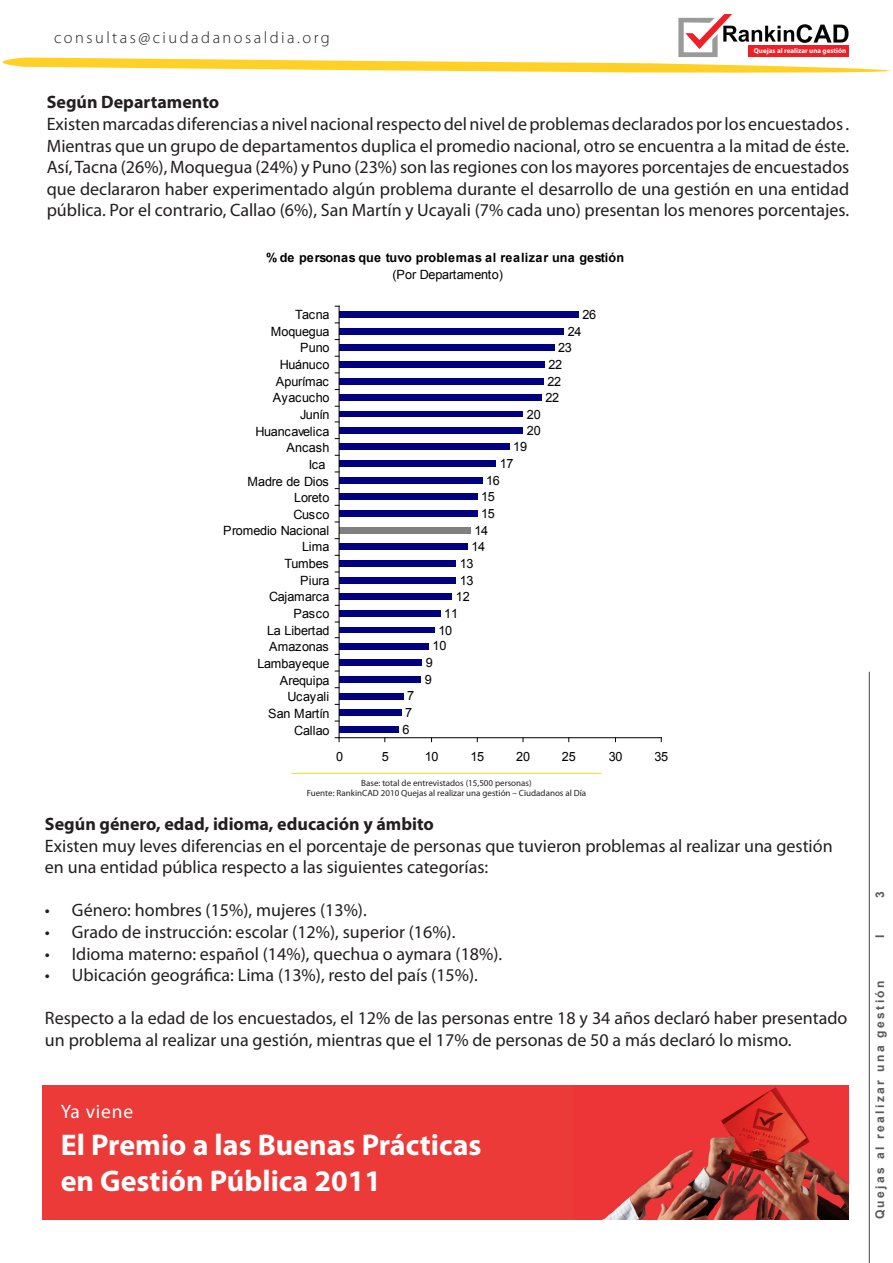
<style>
.page{position:relative;width:893px;height:1263px;background:#fff}
.page>*{position:absolute;margin:0;border:0;box-sizing:border-box;transform-origin:0 0}
.Opinión_bullets{font:700 30px/36px "Myriad Pro";color:#fff}
.Opinión_bullets-2{font:19.5px "Myriad Pro";letter-spacing:.04em;color:#fff}
.Cuerpo_de_texto{font:18px/21.6px "Myriad Pro";color:#231f20}
.Cuerpo_de_texto-2{font:700 18px "Myriad Pro";color:#231f20}
.Opinión_bullets-3{font:300 16.5px "Myriad Pro";letter-spacing:.15em;color:#231f20}
.t1{font:12.75px "Arial";letter-spacing:-.02em;color:#000}
.t2{font:700 12.75px/16.6px "Arial";letter-spacing:.005em;color:#000;text-align:center}
.t3{font:12.75px "Arial";letter-spacing:.025em;color:#000}
.t4{font:700 12px "Arial";letter-spacing:.2em;color:#59595c}
.mini_7p{font:9px "Myriad Pro";color:#231f20}
.Opinión_bullets-4{font:700 7.05px "Myriad Pro";color:#fff}
.s1{font-weight:400}
</style>
<div class="page">
<hr style="left:869px;top:672px;width:1px;height:591px;background:#59595c">
<svg style="left:2px;top:14px;width:888px;height:59px"></svg>
<div style="left:748px;top:45px;width:100px;height:12px;background:#ee2026"></div>
<hr style="left:291px;top:773px;width:311px;height:1px;background:#ffd126">
<div style="left:339px;top:726px;width:59px;height:7px;background:#000080"></div>
<div style="left:339px;top:709px;width:62px;height:7px;background:#000080"></div>
<div style="left:339px;top:693px;width:64px;height:6px;background:#000080"></div>
<div style="left:339px;top:676px;width:82px;height:7px;background:#000080"></div>
<div style="left:339px;top:659px;width:83px;height:7px;background:#000080"></div>
<div style="left:339px;top:643px;width:90px;height:6px;background:#000080"></div>
<div style="left:339px;top:627px;width:95px;height:6px;background:#000080"></div>
<div style="left:339px;top:610px;width:101px;height:7px;background:#000080"></div>
<div style="left:339px;top:593px;width:113px;height:7px;background:#000080"></div>
<div style="left:339px;top:577px;width:117px;height:7px;background:#000080"></div>
<div style="left:339px;top:560px;width:117px;height:7px;background:#000080"></div>
<div style="left:339px;top:543px;width:129px;height:7px;background:#000080"></div>
<div style="left:339px;top:527px;width:131px;height:7px;background:#808080"></div>
<div style="left:339px;top:510px;width:138px;height:7px;background:#000080"></div>
<div style="left:339px;top:493px;width:138px;height:7px;background:#000080"></div>
<div style="left:339px;top:477px;width:143px;height:7px;background:#000080"></div>
<div style="left:339px;top:460px;width:157px;height:7px;background:#000080"></div>
<div style="left:339px;top:443px;width:170px;height:7px;background:#000080"></div>
<div style="left:339px;top:427px;width:184px;height:7px;background:#000080"></div>
<div style="left:339px;top:411px;width:184px;height:6px;background:#000080"></div>
<div style="left:339px;top:394px;width:202px;height:7px;background:#000080"></div>
<div style="left:339px;top:378px;width:204px;height:7px;background:#000080"></div>
<div style="left:339px;top:361px;width:205px;height:7px;background:#000080"></div>
<div style="left:339px;top:344px;width:215px;height:7px;background:#000080"></div>
<div style="left:339px;top:328px;width:225px;height:7px;background:#000080"></div>
<div style="left:339px;top:311px;width:239px;height:7px;background:#000080"></div>
<hr style="left:339px;top:737px;width:322px;height:1px;background:#000">
<hr style="left:339px;top:306px;width:1px;height:432px;background:#000">
<svg style="left:335px;top:737px;width:5px;height:5px"></svg>
<div style="left:43px;top:1085px;width:806px;height:134px;background:#ec3a39"></div>
<img style="left:604px;top:1087px;width:244px;height:132px">
<p class="Opinión_bullets-3" style="left:54px;top:28px;width:277px">consultas@ciudadanosaldia.org</p>
<p class="Opinión_bullets-4" style="left:754px;top:46px;width:94px">Quejas al realizar una gestión</p>
<p class="Cuerpo_de_texto-2" style="left:47px;top:91px;width:174px">Según Departamento</p>
<p class="Cuerpo_de_texto" style="left:47px;top:113px;width:804px;text-align:justify">Existen marcadas diferencias a nivel nacional respecto del nivel de problemas declarados por los encuestados .<br>Mientras que un grupo de departamentos duplica el promedio nacional, otro se encuentra a la mitad de éste.<br>Así, Tacna (26%), Moquegua (24%) y Puno (23%) son las regiones con los mayores porcentajes de encuestados que declararon haber experimentado algún problema durante el desarrollo de una gestión en una entidad pública. Por el contrario, Callao (6%), San Martín y Ucayali (7% cada uno) presentan los menores porcentajes.</p>
<p class="t2" style="left:266px;top:250px;width:359px">% de personas que tuvo problemas al realizar una gestión <span class="s1">(Por Departamento)</span></p>
<p class="t1" style="left:295px;top:306px;width:36px">Tacna</p>
<p class="t1" style="left:582px;top:306px;width:15px">26</p>
<p class="t1" style="left:271px;top:323px;width:60px">Moquegua</p>
<p class="t1" style="left:568px;top:323px;width:15px">24</p>
<p class="t1" style="left:300px;top:339px;width:31px">Puno</p>
<p class="t1" style="left:558px;top:339px;width:15px">23</p>
<p class="t1" style="left:280px;top:356px;width:51px">Huánuco</p>
<p class="t1" style="left:548px;top:356px;width:15px">22</p>
<p class="t1" style="left:276px;top:373px;width:55px">Apurímac</p>
<p class="t1" style="left:547px;top:373px;width:15px">22</p>
<p class="t3" style="left:273px;top:389px;width:58px">Ayacucho</p>
<p class="t1" style="left:545px;top:389px;width:15px">22</p>
<p class="t1" style="left:300px;top:406px;width:31px">Junín</p>
<p class="t1" style="left:527px;top:406px;width:15px">20</p>
<p class="t1" style="left:255px;top:423px;width:76px">Huancavelica</p>
<p class="t1" style="left:527px;top:422px;width:15px">20</p>
<p class="t1" style="left:287px;top:439px;width:45px">Ancash</p>
<p class="t1" style="left:513px;top:438px;width:15px">19</p>
<p class="t1" style="left:309px;top:456px;width:18px">Ica</p>
<p class="t1" style="left:500px;top:455px;width:15px">17</p>
<p class="t1" style="left:248px;top:473px;width:83px">Madre de Dios</p>
<p class="t1" style="left:486px;top:472px;width:15px">16</p>
<p class="t1" style="left:294px;top:489px;width:37px">Loreto</p>
<p class="t1" style="left:481px;top:489px;width:15px">15</p>
<p class="t1" style="left:293px;top:506px;width:38px">Cusco</p>
<p class="t1" style="left:481px;top:505px;width:15px">15</p>
<p class="t1" style="left:223px;top:522px;width:107px">Promedio Nacional</p>
<p class="t1" style="left:474px;top:522px;width:15px">14</p>
<p class="t1" style="left:302px;top:538px;width:29px">Lima</p>
<p class="t1" style="left:471px;top:539px;width:15px">14</p>
<p class="t1" style="left:285px;top:555px;width:46px">Tumbes</p>
<p class="t1" style="left:460px;top:555px;width:15px">13</p>
<p class="t1" style="left:300px;top:572px;width:31px">Piura</p>
<p class="t1" style="left:460px;top:572px;width:15px">13</p>
<p class="t1" style="left:269px;top:588px;width:62px">Cajamarca</p>
<p class="t1" style="left:456px;top:589px;width:15px">12</p>
<p class="t1" style="left:293px;top:605px;width:38px">Pasco</p>
<p class="t1" style="left:444px;top:605px;width:15px">11</p>
<p class="t1" style="left:267px;top:622px;width:64px">La Libertad</p>
<p class="t1" style="left:438px;top:622px;width:15px">10</p>
<p class="t1" style="left:269px;top:639px;width:61px">Amazonas</p>
<p class="t1" style="left:432px;top:638px;width:15px">10</p>
<p class="t1" style="left:257px;top:655px;width:74px">Lambayeque</p>
<p class="t1" style="left:426px;top:654px;width:9px">9</p>
<p class="t1" style="left:280px;top:672px;width:51px">Arequipa</p>
<p class="t1" style="left:425px;top:671px;width:9px">9</p>
<p class="t1" style="left:287px;top:689px;width:43px">Ucayali</p>
<p class="t1" style="left:407px;top:688px;width:9px">7</p>
<p class="t1" style="left:268px;top:705px;width:63px">San Martín</p>
<p class="t1" style="left:405px;top:704px;width:9px">7</p>
<p class="t1" style="left:294px;top:722px;width:37px">Callao</p>
<p class="t1" style="left:402px;top:721px;width:9px">6</p>
<p class="t1" style="left:336px;top:748px;width:9px">0</p>
<p class="t1" style="left:382px;top:748px;width:9px">5</p>
<p class="t1" style="left:425px;top:748px;width:15px">10</p>
<p class="t1" style="left:470px;top:748px;width:15px">15</p>
<p class="t1" style="left:516px;top:748px;width:15px">20</p>
<p class="t1" style="left:562px;top:748px;width:15px">25</p>
<p class="t1" style="left:609px;top:748px;width:15px">30</p>
<p class="t1" style="left:654px;top:748px;width:15px">35</p>
<p class="mini_7p" style="left:361px;top:777px;width:172px">Base: total de entrevistados (15,500 personas)</p>
<p class="mini_7p" style="left:307px;top:788px;width:281px">Fuente: RankinCAD 2010 Quejas al realizar una gestión – Ciudadanos al Día</p>
<p class="Cuerpo_de_texto-2" style="left:45px;top:812px;width:390px">Según género, edad, idioma, educación y ámbito</p>
<p class="Cuerpo_de_texto" style="left:45px;top:834px;width:789px">Existen muy leves diferencias en el porcentaje de personas que tuvieron problemas al realizar una gestión en una entidad pública respecto a las siguientes categorías:</p>
<p class="Cuerpo_de_texto" style="left:45px;top:899px;width:323px">• Género: hombres (15%), mujeres (13%).</p>
<p class="Cuerpo_de_texto" style="left:45px;top:921px;width:412px">• Grado de instrucción: escolar (12%), superior (16%).</p>
<p class="Cuerpo_de_texto" style="left:45px;top:942px;width:459px">• Idioma materno: español (14%), quechua o aymara (18%).</p>
<p class="Cuerpo_de_texto" style="left:45px;top:964px;width:434px">• Ubicación geográfica: Lima (13%), resto del país (15%).</p>
<p class="Cuerpo_de_texto" style="left:45px;top:1007px;width:804px">Respecto a la edad de los encuestados, el 12% de las personas entre 18 y 34 años declaró haber presentado un problema al realizar una gestión, mientras que el 17% de personas de 50 a más declaró lo mismo.</p>
<p class="Opinión_bullets-2" style="left:61px;top:1099px;width:74px">Ya viene</p>
<p class="Opinión_bullets" style="left:61px;top:1126px;width:422px">El Premio a las Buenas Prácticas en Gestión Pública 2011</p>
<p class="t4" style="left:872px;top:898px;width:8px;rotate:-90deg">3</p>
<p class="t4" style="left:872px;top:938px;width:5px;rotate:-90deg">I</p>
<p class="t4" style="left:872px;top:1219px;width:241px;rotate:-90deg">Quejas al realizar una gestión</p>
</div>
